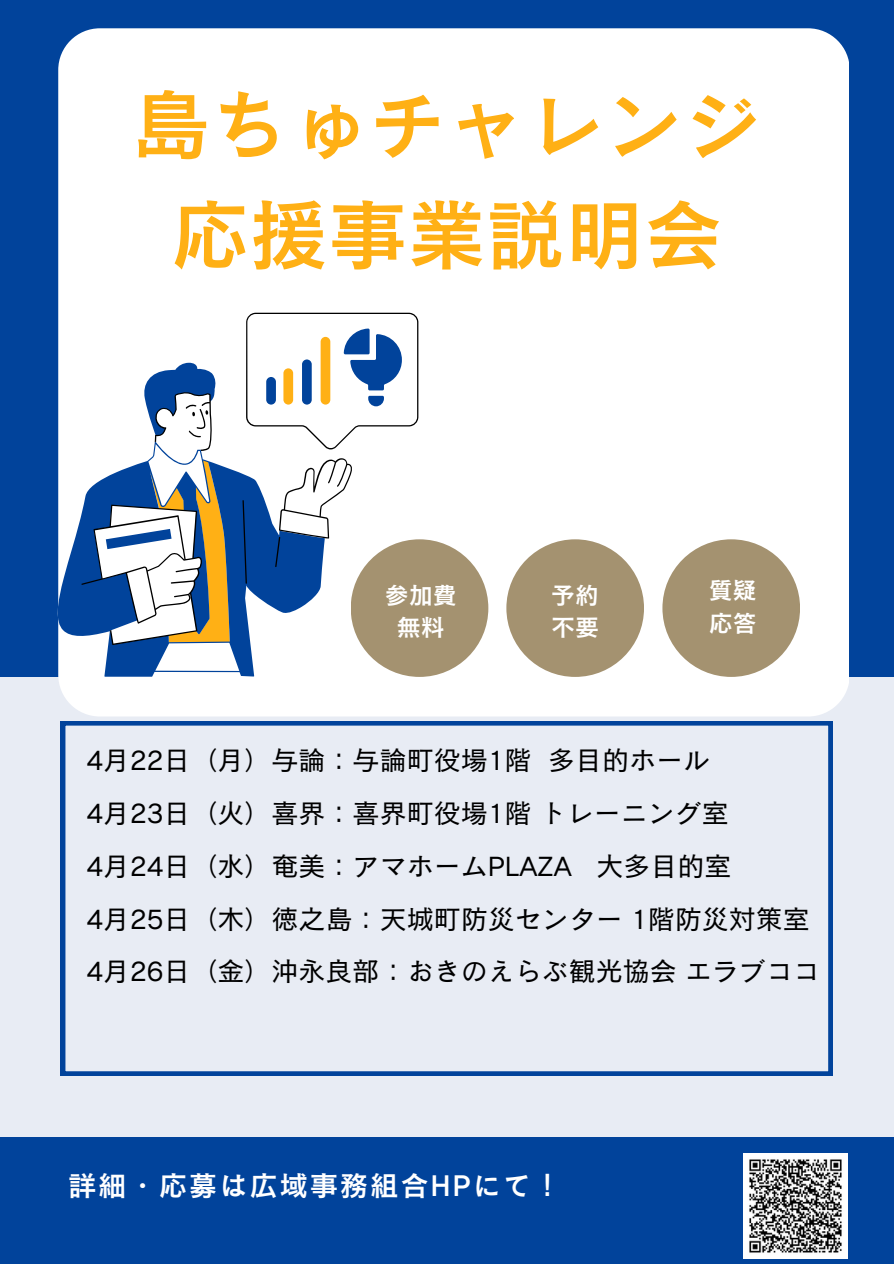
<style>
.page{position:relative;width:894px;height:1264px;background:#fff}
.page>*{position:absolute;margin:0;border:0;box-sizing:border-box;transform-origin:0 0}
.t1{font:78.9px/110.2px "Canva Cezanne Pro N DB";color:#ffb015;text-align:center}
.t2{font:28.5px "Canva Cezanne Pro N DB";letter-spacing:.06em;color:#fff}
.t3{font:27px/52.8px "Canva Cezanne Pro N M";color:#000}
.t4{font:24px/32.7px "Canva Cezanne Pro N DB";color:#fff}
</style>
<div class="page">
<div style="left:0;top:0;width:893px;height:1263px;background:#01439b"></div>
<div style="left:0;top:677px;width:893px;height:459px;background:#e8ecf4"></div>
<div style="left:58px;top:28px;width:790px;height:688px;background:#fff;border-radius:42px"></div>
<svg style="left:61px;top:721px;width:771px;height:354px"></svg>
<div style="left:350px;top:539px;width:138px;height:138px;background:#a49270;border-radius:50%"></div>
<div style="left:506px;top:539px;width:137px;height:138px;background:#a49270;border-radius:50%"></div>
<div style="left:662px;top:539px;width:137px;height:138px;background:#a49270;border-radius:50%"></div>
<svg style="left:57px;top:334px;width:345px;height:342px"></svg>
<svg style="left:81px;top:313px;width:337px;height:332px"></svg>
<img style="left:743px;top:1153px;width:104px;height:105px">
<p class="t1" style="left:131px;top:68px;width:632px">島ちゅチャレンジ応援事業説明会</p>
<h1 class="t4" style="left:385px;top:578px;width:73px;text-align:center">参加費無料</h1>
<h3 class="t4" style="left:551px;top:578px;width:50px">予約不要</h3>
<h3 class="t4" style="left:708px;top:573px;width:50px">質疑応答</h3>
<h2 class="t3" style="left:86px;top:733px;width:735px">4月 22日（月）与論：与論町役場1階 多目的ホール<br>4月 23日（火）喜界：喜界町役場1階トレーニング室<br>4月 24日（水）奄美：アマホームPLAZA 大多目的室<br>4月 25日（木）徳之島：天城町防災センター 1階防災対策室<br>4月 26日（金）沖永良部：おきのえらぶ観光協会エラブココ</h2>
<p class="t2" style="left:68px;top:1170px;width:495px">詳細・応募は広域事務組合HPにて！</p>
</div>
